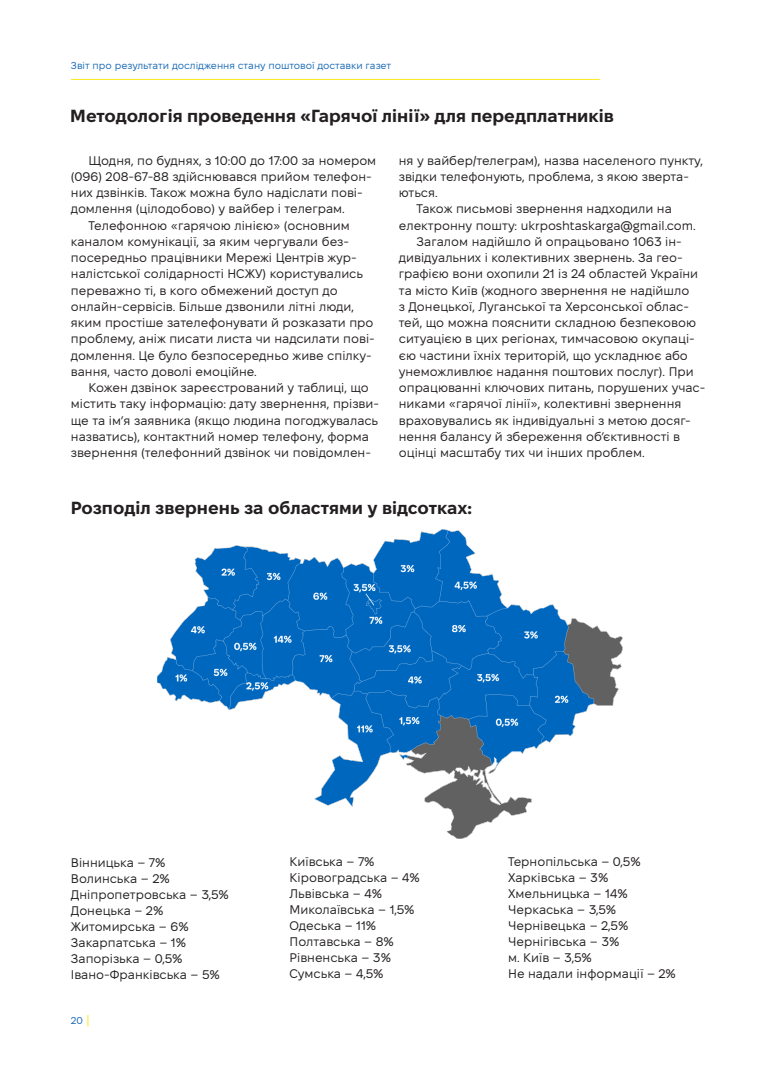
<style>
.page{position:relative;width:780px;height:1088px;background:#fff}
.page>*{position:absolute;margin:0;border:0;box-sizing:border-box;transform-origin:0 0}
.t1{font:700 17.5px "Mac Paw Fixel Display";color:#231f20}
.Main_text{font:12.5px/16.2px "Mac Paw Fixel Display";color:#231f20}
.t2{font:10px "Mac Paw Fixel Display";color:#1768b4}
.s1{font-size:12.5px;color:#faea1b}
</style>
<div class="page">
<hr style="left:71px;top:79px;width:528px;height:1px;background:#faea1b">
<img style="left:158px;top:529px;width:464px;height:310px">
<p class="t2" style="left:71px;top:60px;width:322px">Звіт про результати дослідження стану поштової доставки газет</p>
<p class="t1" style="left:70px;top:106px;width:545px">Методологія проведення «Гарячої лінії» для передплатників</p>
<p class="Main_text" style="left:399px;top:152px;width:306px">ня у вайбер/телеграм), назва населеного пункту, звідки телефонують, проблема, з якою зверта&shy;ються.</p>
<p class="Main_text" style="left:399px;top:201px;width:298px;text-align:center">Також письмові звернення надходили на електронну пошту: ukrposhtaskarga@gmail.com.</p>
<p class="Main_text" style="left:399px;top:233px;width:308px;text-indent:18px">Загалом надійшло й опрацьовано 1063 ін&shy;дивідуальних і колективних звернень. За гео&shy;графією вони охопили 21 із 24 областей України та місто Київ (жодного звернення не надійшло<br>з Донецької, Луганської та Херсонської облас&shy;тей, що можна пояснити складною безпековою ситуацією в цих регіонах, тимчасовою окупаці&shy;єю частини їхніх територій, що ускладнює або унеможливлює надання поштових послуг). При опрацюванні ключових питань, порушених учас&shy;никами «гарячої лінії», колективні звернення враховувались як індивідуальні з метою досяг&shy;нення балансу й збереження об’єктивності в оцінці масштабу тих чи інших проблем.</p>
<p class="Main_text" style="left:71px;top:152px;width:307px;text-indent:18px">Щодня, по буднях, з 10:00 до 17:00 за номером (096) 208-67-88 здійснювався прийом телефон&shy;них дзвінків. Також можна було надіслати пові&shy;домлення (цілодобово) у вайбер і телеграм.</p>
<p class="Main_text" style="left:71px;top:217px;width:305px;text-indent:18px">Телефонною «гарячою лінією» (основним каналом комунікації, за яким чергували без&shy;посередньо працівники Мережі Центрів жур&shy;налістської солідарності НСЖУ) користувались переважно ті, в кого обмежений доступ до онлайн-сервісів. Більше дзвонили літні люди, яким простіше зателефонувати й розказати про проблему, аніж писати листа чи надсилати пові&shy;домлення. Це було безпосередньо живе спілку&shy;вання, часто доволі емоційне.</p>
<p class="Main_text" style="left:71px;top:379px;width:310px;text-indent:18px">Кожен дзвінок зареєстрований у таблиці, що містить таку інформацію: дату звернення, прізви&shy;ще та ім’я заявника (якщо людина погоджувалась назватись), контактний номер телефону, форма звернення (телефонний дзвінок чи повідомлен-</p>
<p class="t1" style="left:71px;top:497px;width:402px">Розподіл звернень за областями у відсотках:</p>
<p class="Main_text" style="left:71px;top:854px;width:96px">Вінницька – 7%</p>
<p class="Main_text" style="left:71px;top:870px;width:100px">Волинська – 2%</p>
<p class="Main_text" style="left:71px;top:886px;width:160px">Дніпропетровська – 3,5%</p>
<p class="Main_text" style="left:71px;top:902px;width:94px">Донецька – 2%</p>
<p class="Main_text" style="left:71px;top:918px;width:119px">Житомирська – 6%</p>
<p class="Main_text" style="left:71px;top:934px;width:117px">Закарпатська – 1%</p>
<p class="Main_text" style="left:71px;top:950px;width:113px">Запорізька – 0,5%</p>
<p class="Main_text" style="left:71px;top:966px;width:150px">Івано-Франківська – 5%</p>
<p class="t2" style="left:71px;top:1015px;width:20px">20 <span class="s1">|</span></p>
<p class="Main_text" style="left:289px;top:853px;width:87px">Київська – 7%</p>
<p class="Main_text" style="left:289px;top:869px;width:132px">Кіровоградська – 4%</p>
<p class="Main_text" style="left:289px;top:885px;width:94px">Львівська – 4%</p>
<p class="Main_text" style="left:289px;top:901px;width:127px">Миколаївська – 1,5%</p>
<p class="Main_text" style="left:289px;top:917px;width:88px">Одеська – 11%</p>
<p class="Main_text" style="left:289px;top:933px;width:106px">Полтавська – 8%</p>
<p class="Main_text" style="left:289px;top:949px;width:103px">Рівненська – 3%</p>
<p class="Main_text" style="left:289px;top:965px;width:96px">Сумська – 4,5%</p>
<p class="Main_text" style="left:508px;top:853px;width:134px">Тернопільська – 0,5%</p>
<p class="Main_text" style="left:508px;top:869px;width:102px">Харківська – 3%</p>
<p class="Main_text" style="left:508px;top:885px;width:121px">Хмельницька – 14%</p>
<p class="Main_text" style="left:508px;top:901px;width:110px">Черкаська – 3,5%</p>
<p class="Main_text" style="left:508px;top:917px;width:122px">Чернівецька – 2,5%</p>
<p class="Main_text" style="left:508px;top:933px;width:113px">Чернігівська – 3%</p>
<p class="Main_text" style="left:508px;top:949px;width:85px">м. Київ – 3,5%</p>
<p class="Main_text" style="left:508px;top:965px;width:169px">Не надали інформації – 2%</p>
</div>
